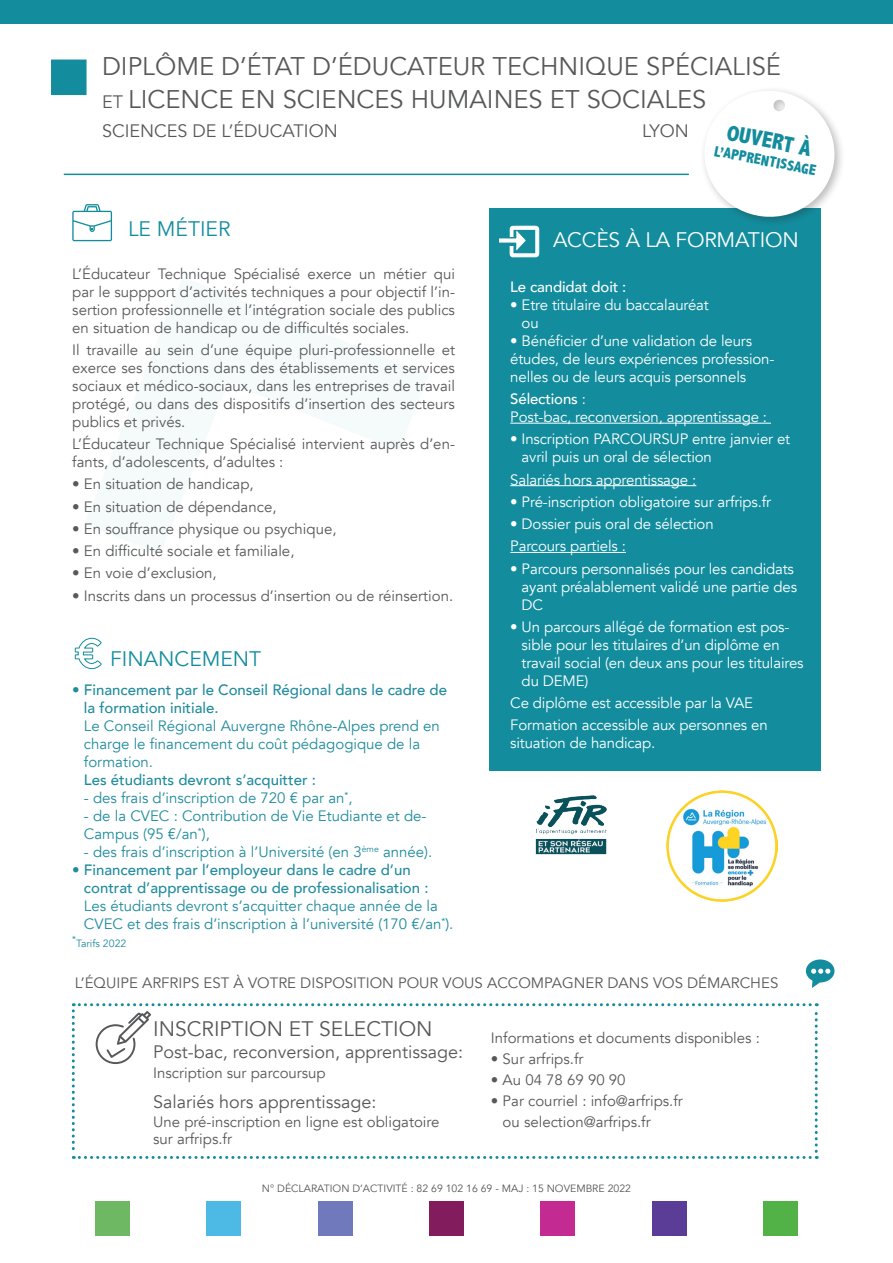
<style>
.page{position:relative;width:893px;height:1263px;background:#fff}
.page>*{position:absolute;margin:0;border:0;box-sizing:border-box;transform-origin:0 0}
.t1{font:25.5px/33px "Avenir";color:#57585a}
.t2{font:800 condensed 22.5px "Abadi";color:#138d9e}
.t3{font:21px "Avenir";color:#57585a}
.t4{font:21px "Avenir";color:#138d9e}
.t5{font:21px "Avenir";letter-spacing:-.01em;color:#fff}
.t6{font:18px "Avenir";color:#57585a}
.t7{font:15px/18px "Avenir";color:#57585a}
.t8{font:15px/18px "Avenir";letter-spacing:-.01em;color:#fff}
.t9{font:15px/18px "Avenir";color:#208b9e}
.t10{font:500 15px/18px "Avenir";color:#208b9e}
.t11{font:500 15px "Avenir";letter-spacing:-.01em;color:#fff}
.t12{font:800 condensed 15px "Abadi";color:#138d9e}
.t13{font:10.5px "Avenir";color:#565558}
.t14{font:10.5px "Avenir";color:#208b9e}
.t15{font:8.7px "Avenir";color:#208b9e}
.s1{font-size:18px}
.s2{font-weight:500}
</style>
<div class="page">
<div style="left:96px;top:1202px;width:34px;height:34px;background:#6fb863"></div>
<div style="left:207px;top:1202px;width:34px;height:34px;background:#4dbae6"></div>
<div style="left:318px;top:1202px;width:34px;height:34px;background:#6f79bb"></div>
<div style="left:429px;top:1202px;width:34px;height:34px;background:#821c5d"></div>
<div style="left:541px;top:1202px;width:34px;height:34px;background:#c32a92"></div>
<div style="left:652px;top:1202px;width:34px;height:34px;background:#5b3d98"></div>
<div style="left:763px;top:1202px;width:34px;height:34px;background:#53b247"></div>
<div style="left:489px;top:208px;width:332px;height:563px;background:#138d9e"></div>
<hr style="left:510px;top:423px;width:261px;height:1px;background:#fff">
<hr style="left:510px;top:485px;width:186px;height:1px;background:#fff">
<hr style="left:510px;top:552px;width:116px;height:1px;background:#fff">
<div style="left:51px;top:60px;width:36px;height:35px;background:#138d9e"></div>
<svg style="left:499px;top:226px;width:40px;height:31px"></svg>
<hr style="left:64px;top:174px;width:625px;height:1px;background:#138d9e">
<svg style="left:72px;top:204px;width:40px;height:37px"></svg>
<svg style="left:74px;top:637px;width:28px;height:32px"></svg>
<svg style="left:72px;top:1003px;width:746px;height:156px"></svg>
<svg style="left:806px;top:959px;width:28px;height:29px"></svg>
<div style="left:699px;top:86px;width:147px;height:142px;background:#231f20;opacity:.3"></div>
<svg style="left:701px;top:87px;width:137px;height:133px"></svg>
<img style="left:666px;top:790px;width:111px;height:111px">
<img style="left:535px;top:795px;width:72px;height:60px">
<div style="left:0;top:0;width:893px;height:23px;background:#138d9e"></div>
<h1 class="t1" style="left:102px;top:50px;width:680px">DIPLÔME D’ÉTAT D’ÉDUCATEUR TECHNIQUE SPÉCIALISÉ<br><span class="s1">ET</span> LICENCE EN SCIENCES HUMAINES ET SOCIALES</h1>
<p class="t6" style="left:102px;top:120px;width:237px">SCIENCES DE L’ÉDUCATION</p>
<p class="t6" style="left:642px;top:120px;width:48px">LYON</p>
<h2 class="t2" style="left:730px;top:119px;width:87px;rotate:11deg">OUVERT À</h2>
<p class="t12" style="left:716px;top:142px;width:105px;rotate:11deg">L’APPRENTISSAGE</p>
<h3 class="t4" style="left:128px;top:216px;width:104px">LE MÉTIER</h3>
<p class="t7" style="left:72px;top:265px;width:384px;text-align:justify">L’Éducateur Technique Spécialisé exerce un métier qui par le suppport d’activités techniques a pour objectif l’in&shy;sertion professionnelle et l’intégration sociale des publics en situation de handicap ou de difficultés sociales.</p>
<p class="t7" style="left:72px;top:341px;width:384px;text-align:justify">Il travaille au sein d’une équipe pluri-professionnelle et exerce ses fonctions dans des établissements et services sociaux et médico-sociaux, dans les entreprises de travail protégé, ou dans des dispositifs d’insertion des secteurs publics et privés.</p>
<p class="t7" style="left:72px;top:435px;width:384px">L’Éducateur Technique Spécialisé intervient auprès d’en&shy;fants, d’adolescents, d’adultes :</p>
<p class="t7" style="left:72px;top:475px;width:183px">• En situation de handicap,</p>
<p class="t7" style="left:72px;top:498px;width:206px">• En situation de dépendance,</p>
<p class="t7" style="left:72px;top:520px;width:266px">• En souffrance physique ou psychique,</p>
<p class="t7" style="left:72px;top:542px;width:224px">• En difficulté sociale et familiale,</p>
<p class="t7" style="left:72px;top:564px;width:146px">• En voie d’exclusion,</p>
<p class="t7" style="left:72px;top:587px;width:382px">• Inscrits dans un processus d’insertion ou de réinsertion.</p>
<h3 class="t4" style="left:110px;top:646px;width:153px">FINANCEMENT</h3>
<p class="t10" style="left:84px;top:680px;width:365px;text-indent:-12px">• Financement par le Conseil Régional dans le cadre de la formation initiale.</p>
<p class="t9" style="left:84px;top:717px;width:357px">Le Conseil Régional Auvergne Rhône-Alpes prend en charge le financement du coût pédagogique de la formation.</p>
<p class="t10" style="left:84px;top:770px;width:233px">Les étudiants devront s’acquitter :</p>
<p class="t9" style="left:84px;top:789px;width:270px">- des frais d’inscription de 720 € par an<sup>*</sup>,</p>
<p class="t9" style="left:84px;top:807px;width:344px">- de la CVEC : Contribution de Vie Etudiante et de-<br>Campus (95 €/an<sup>*</sup>),</p>
<p class="t9" style="left:84px;top:843px;width:350px">- des frais d’inscription à l’Université (en 3<sup>ème</sup> année).</p>
<p class="t10" style="left:84px;top:860px;width:346px;text-indent:-12px">• Financement par l’employeur dans le cadre d’un contrat d’apprentissage ou de professionalisation :</p>
<p class="t9" style="left:84px;top:897px;width:371px">Les étudiants devront s’acquitter chaque année de la<br>CVEC et des frais d’inscription à l’université (170 €/an<sup>*</sup>).</p>
<p class="t15" style="left:72px;top:934px;width:5px">*</p>
<p class="t14" style="left:76px;top:937px;width:52px">Tarifs 2022</p>
<h3 class="t5" style="left:553px;top:227px;width:247px">ACCÈS À LA FORMATION</h3>
<p class="t11" style="left:510px;top:274px;width:118px">Le candidat doit :</p>
<p class="t8" style="left:522px;top:296px;width:189px;text-indent:-11px">• Etre titulaire du baccalauréat ou</p>
<p class="t8" style="left:510px;top:332px;width:266px">• Bénéficier d’une validation de leurs études, de leurs expériences profession&shy;nelles ou de leurs acquis personnels</p>
<p class="t8" style="left:510px;top:390px;width:258px"><span class="s2">Sélections</span> :<br>Post-bac, reconversion, apprentissage :</p>
<p class="t8" style="left:522px;top:430px;width:270px;text-indent:-11px">• Inscription PARCOURSUP entre janvier et avril puis un oral de sélection</p>
<p class="t8" style="left:510px;top:471px;width:188px">Salariés hors apprentissage :</p>
<p class="t8" style="left:510px;top:493px;width:262px">• Pré-inscription obligatoire sur arfrips.fr</p>
<p class="t8" style="left:510px;top:513px;width:205px;line-height:22.2px">• Dossier puis oral de sélection<br>Parcours partiels :</p>
<p class="t8" style="left:522px;top:560px;width:277px;text-indent:-11px">• Parcours personnalisés pour les candidats ayant préalablement validé une partie des<br>DC</p>
<p class="t8" style="left:522px;top:618px;width:283px;text-indent:-11px">• Un parcours allégé de formation est pos&shy;sible pour les titulaires d’un diplôme en travail social (en deux ans pour les titulaires du DEME)</p>
<p class="t8" style="left:510px;top:692px;width:259px;line-height:22.2px">Ce diplôme est accessible par la VAE<br>Formation accessible aux personnes en</p>
<p class="t8" style="left:510px;top:734px;width:147px">situation de handicap.</p>
<p class="t7" style="left:75px;top:973px;width:705px">L’ÉQUIPE ARFRIPS EST À VOTRE DISPOSITION POUR VOUS ACCOMPAGNER DANS VOS DÉMARCHES</p>
<h3 class="t3" style="left:153px;top:1016px;width:281px">INSCRIPTION ET SELECTION</h3>
<p class="t6" style="left:153px;top:1041px;width:312px">Post-bac, reconversion, apprentissage:</p>
<p class="t7" style="left:153px;top:1064px;width:174px">Inscription sur parcoursup</p>
<p class="t6" style="left:153px;top:1091px;width:225px">Salariés hors apprentissage:</p>
<p class="t7" style="left:153px;top:1114px;width:288px;line-height:16.5px">Une pré-inscription en ligne est obligatoire sur arfrips.fr</p>
<p class="t7" style="left:491px;top:1029px;width:270px">Informations et documents disponibles :</p>
<p class="t7" style="left:491px;top:1050px;width:94px">• Sur arfrips.fr</p>
<p class="t7" style="left:491px;top:1071px;width:136px">• Au 04 78 69 90 90</p>
<p class="t7" style="left:503px;top:1091px;width:182px;line-height:21px;text-indent:-12px">• Par courriel : info@arfrips.fr ou selection@arfrips.fr</p>
<p class="t13" style="left:262px;top:1182px;width:371px">N° DÉCLARATION D’ACTIVITÉ : 82 69 102 16 69 - MAJ : 15 NOVEMBRE 2022</p>
</div>
